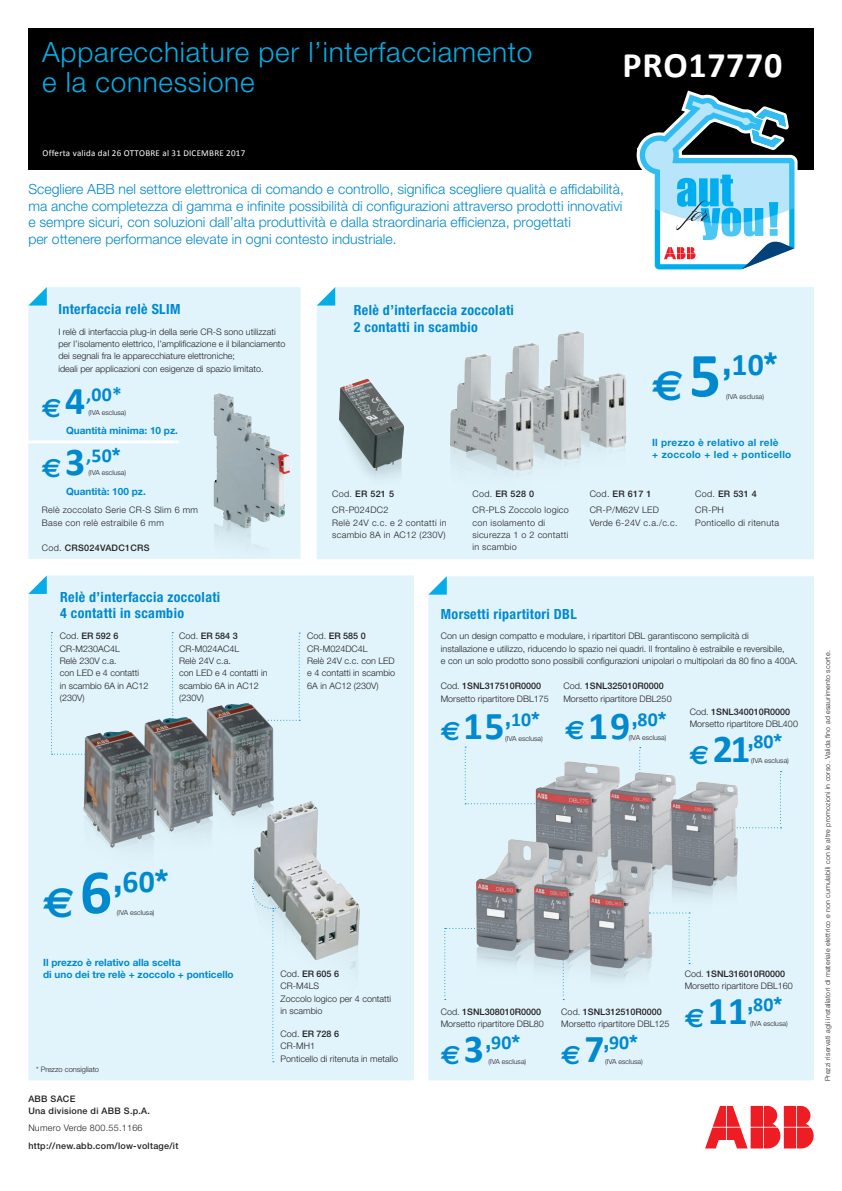
<style>
.page{position:relative;width:842px;height:1191px;background:#fff}
.page>*{position:absolute;margin:0;border:0;box-sizing:border-box;transform-origin:0 0}
.t1{font:700 39.6px "Calibri";letter-spacing:.015em;color:#0089cf}
.t2{font:700 36px "Calibri";letter-spacing:.02em;color:#fff}
.t3{font:900 condensed 31.7px "Helvetica Neue LT Std";color:#0089cf}
.t4{font:300 28px/30.3px "Helvetica Neue LT Std";letter-spacing:.025em;color:#03ade5}
.t5{font:900 condensed 19.8px "Helvetica Neue LT Std";color:#0089cf}
.t6{font:700 19.8px "Calibri";color:#0089cf}
.t7{font:300 14px/16.5px "Helvetica Neue LT Std";color:#0089cf}
.t8{font:700 condensed 14px/16.5px "Helvetica Neue LT Std";letter-spacing:.025em;color:#0089cf}
.t9{font:700 10px/12px "Helvetica Neue LT Std";color:#0089cf}
.t10{font:700 10px/12px "Helvetica Neue LT Std";letter-spacing:.03em;color:#0089cf}
.t11{font:300 9px/12.4px "Helvetica Neue LT Std";color:#231f20}
.t12{font:300 9px/12.4px "Helvetica Neue LT Std";letter-spacing:.03em;color:#231f20}
.t13{font:500 9px/12px "Helvetica Neue LT Std";letter-spacing:.03em;color:#231f20}
.t14{font:9px "Calibri";letter-spacing:.025em;color:#fff}
.t15{font:300 7.5px "Helvetica Neue LT Std";color:#231f20}
.t16{font:300 7px "Helvetica Neue LT Std";letter-spacing:.03em;color:#231f20}
.t17{font:300 7px "Helvetica Neue LT Std";color:#231f20}
.s1{font-family:"Euro Sans";font-size:26.4px}
.s2{font-size:39.6px}
.s3{font-family:"Helvetica Neue LT Std";font-weight:900;font-stretch:condensed}
.s4{font-weight:300}
.s5{font-weight:500}
.s6{font-family:"Euro Sans";font-weight:700;font-stretch:normal;font-size:42.2px}
.s7{font-family:"Calibri";font-weight:700;font-stretch:normal;font-size:63.3px}
.s8{font-family:"Calibri";font-weight:700;font-stretch:normal}
.s9{font-family:"Euro Sans";font-weight:700;font-stretch:normal;font-size:26.4px}
.s10{font-family:"Calibri";font-weight:700;font-stretch:normal;font-size:39.6px}
</style>
<div class="page">
<div style="left:28px;top:28px;width:786px;height:142px;background:#000"></div>
<div style="left:28px;top:575px;width:386px;height:505px;background:#e1f4fc"></div>
<svg style="left:28px;top:575px;width:19px;height:19px"></svg>
<div style="left:428px;top:576px;width:386px;height:504px;background:#e1f4fc"></div>
<svg style="left:428px;top:576px;width:19px;height:18px"></svg>
<div style="left:252px;top:1012px;width:42px;height:50px;background:#e1f4fc"></div>
<div style="left:51px;top:632px;width:51px;height:122px;background:#e1f4fc"></div>
<svg style="left:171px;top:632px;width:3px;height:56px"></svg>
<svg style="left:763px;top:771px;width:18px;height:57px"></svg>
<svg style="left:444px;top:928px;width:8px;height:72px"></svg>
<svg style="left:705px;top:1106px;width:109px;height:42px"></svg>
<img style="left:452px;top:712px;width:311px;height:294px">
<div style="left:257px;top:632px;width:43px;height:56px;background:#e1f4fc"></div>
<div style="left:317px;top:287px;width:497px;height:272px;background:#e1f4fc"></div>
<svg style="left:317px;top:287px;width:18px;height:18px"></svg>
<div style="left:28px;top:287px;width:272px;height:272px;background:#e1f4fc"></div>
<svg style="left:28px;top:287px;width:19px;height:18px"></svg>
<img style="left:525px;top:321px;width:117px;height:160px">
<img style="left:479px;top:333px;width:117px;height:160px">
<img style="left:431px;top:344px;width:117px;height:160px">
<img style="left:339px;top:379px;width:99px;height:165px">
<hr style="left:26px;top:440px;width:152px;height:3px;background:#fff">
<img style="left:210px;top:393px;width:85px;height:166px">
<img style="left:59px;top:688px;width:296px;height:198px">
<img style="left:230px;top:794px;width:153px;height:218px">
<svg style="left:636px;top:90px;width:162px;height:180px"></svg>
<h3 class="t4" style="left:42px;top:36px;width:492px">Apparecchiature per l’interfacciamento e la connessione</h3>
<h2 class="t2" style="left:622px;top:42px;width:161px">PRO17770</h2>
<p class="t14" style="left:43px;top:147px;width:204px">Offerta valida dal 26 OTTOBRE al 31 DICEMBRE 2017</p>
<p class="t7" style="left:28px;top:181px;width:597px">Scegliere ABB nel settore elettronica di comando e controllo, significa scegliere qualità e affidabilità, ma anche completezza di gamma e infinite possibilità di configurazioni attraverso prodotti innovativi e sempre sicuri, con soluzioni dall’alta produttività e dalla straordinaria efficienza, progettati<br>per ottenere performance elevate in ogni contesto industriale.</p>
<h3 class="t8" style="left:58px;top:300px;width:123px">Interfaccia relè SLIM</h3>
<p class="t11" style="left:58px;top:325px;width:229px">I relè di interfaccia plug-in della serie CR-S sono utilizzati per l’isolamento elettrico, l’amplificazione e il bilanciamento dei segnali fra le apparecchiature elettroniche;<br>ideali per applicazioni con esigenze di spazio limitato.</p>
<h3 class="t6" style="left:42px;top:382px;width:81px"><span class="s1">€</span><span class="s2">4</span>,00*</h3>
<h3 class="t6" style="left:42px;top:443px;width:80px"><span class="s1">€</span><span class="s2">3</span>,50<span class="s3">*</span></h3>
<p class="t17" style="left:88px;top:408px;width:39px">(IVA esclusa)</p>
<p class="t9" style="left:66px;top:424px;width:114px">Quantità minima: 10 pz.</p>
<p class="t17" style="left:88px;top:469px;width:39px">(IVA esclusa)</p>
<p class="t12" style="left:42px;top:504px;width:158px">Relè zoccolato Serie CR-S Slim 6 mm<br>Base con relè estraibile 6 mm</p>
<p class="t13" style="left:42px;top:541px;width:109px"><span class="s4">Cod.</span> CRS024VADC1CRS</p>
<p class="t9" style="left:66px;top:485px;width:81px">Quantità: 100 pz.</p>
<h3 class="t8" style="left:60px;top:588px;width:162px">Relè d’interfaccia zoccolati<br>4 contatti in scambio</h3>
<p class="t11" style="left:60px;top:629px;width:90px">Cod. <span class="s5">ER 592 6<br></span>CR-M230AC4L<br>Relè 230V c.a.<br>con LED e 4 contatti<br>in scambio 6A in AC12 (230V)</p>
<p class="t11" style="left:179px;top:629px;width:90px">Cod. <span class="s5">ER 584 3<br></span>CR-M024AC4L<br>Relè 24V c.a.<br>con LED e 4 contatti in scambio 6A in AC12 (230V)</p>
<h3 class="t8" style="left:354px;top:302px;width:162px">Relè d’interfaccia zoccolati<br>2 contatti in scambio</h3>
<p class="t12" style="left:332px;top:485px;width:63px;line-height:16.4px">Cod. <span class="s5">ER 521 5<br></span>CR-P024DC2</p>
<p class="t12" style="left:332px;top:516px;width:116px">Relè 24V c.c. e 2 contatti in scambio 8A in AC12 (230V)</p>
<p class="t12" style="left:472px;top:485px;width:98px;line-height:16.4px">Cod. <span class="s5">ER 528 0<br></span>CR-PLS Zoccolo logico</p>
<p class="t12" style="left:472px;top:516px;width:97px">con isolamento di sicurezza 1 o 2 contatti in scambio</p>
<h3 class="t3" style="left:652px;top:344px;width:127px"><span class="s6">€</span><span class="s7">5</span>,<span class="s8">10</span>*</h3>
<p class="t17" style="left:726px;top:392px;width:39px">(IVA esclusa)</p>
<p class="t10" style="left:652px;top:436px;width:141px">Il prezzo è relativo al relè<br>+ zoccolo + led + ponticello</p>
<p class="t12" style="left:590px;top:485px;width:71px;line-height:16.4px">Cod. <span class="s5">ER 617 1<br></span>CR-P/M62V LED</p>
<p class="t12" style="left:590px;top:516px;width:89px">Verde 6-24V c.a./c.c.</p>
<p class="t11" style="left:695px;top:485px;width:63px;line-height:16.4px">Cod. <span class="s5">ER 531 4<br></span>CR-PH</p>
<p class="t12" style="left:695px;top:516px;width:85px">Ponticello di ritenuta</p>
<p class="t11" style="left:307px;top:629px;width:90px">Cod. <span class="s5">ER 585 0<br></span>CR-M024DC4L<br>Relè 24V c.c. con LED e 4 contatti in scambio<br>6A in AC12 (230V)</p>
<h3 class="t8" style="left:441px;top:605px;width:137px">Morsetti ripartitori DBL</h3>
<p class="t11" style="left:441px;top:630px;width:358px">Con un design compatto e modulare, i ripartitori DBL garantiscono semplicità di<br>installazione e utilizzo, riducendo lo spazio nei quadri. Il frontalino è estraibile e reversibile,<br>e con un solo prodotto sono possibili configurazioni unipolari o multipolari da 80 fino a 400A.</p>
<p class="t11" style="left:441px;top:680px;width:110px">Cod. <span class="s5">1SNL317510R0000<br></span>Morsetto ripartitore DBL175</p>
<p class="t11" style="left:563px;top:680px;width:110px">Cod. <span class="s5">1SNL325010R0000<br></span>Morsetto ripartitore DBL250</p>
<h1 class="t1" style="left:441px;top:700px;width:100px"><span class="s1">€</span>15<sup>,</sup><sup>10</sup><sup>*</sup></h1>
<h1 class="t1" style="left:565px;top:700px;width:103px"><span class="s1">€</span>19<sup>,</sup><sup>80</sup><sup>*</sup></h1>
<p class="t17" style="left:505px;top:734px;width:39px">(IVA esclusa)</p>
<p class="t17" style="left:629px;top:732px;width:39px">(IVA esclusa)</p>
<p class="t11" style="left:690px;top:705px;width:110px">Cod. <span class="s5">1SNL340010R0000<br></span>Morsetto ripartitore DBL400</p>
<h1 class="t1" style="left:690px;top:723px;width:94px"><span class="s1">€</span>21<sup>,</sup><sup>80</sup><sup>*</sup></h1>
<p class="t17" style="left:751px;top:756px;width:39px">(IVA esclusa)</p>
<h3 class="t3" style="left:43px;top:861px;width:127px"><span class="s6">€</span><span class="s7">6</span>,<span class="s8">60</span>*</h3>
<p class="t17" style="left:117px;top:908px;width:39px">(IVA esclusa)</p>
<p class="t9" style="left:43px;top:956px;width:192px">Il prezzo è relativo alla scelta<br>di uno dei tre relè + zoccolo + ponticello</p>
<p class="t15" style="left:36px;top:1064px;width:65px">* Prezzo consigliato</p>
<p class="t13" style="left:28px;top:1093px;width:123px">ABB SACE<br>Una divisione di ABB S.p.A.</p>
<p class="t12" style="left:28px;top:1121px;width:116px">Numero Verde 800.55.1166</p>
<p class="t13" style="left:28px;top:1139px;width:152px">http://new.abb.com/low-voltage/it</p>
<p class="t11" style="left:280px;top:967px;width:112px">Cod. <span class="s5">ER 605 6<br></span>CR-M4LS<br>Zoccolo logico per 4 contatti in scambio</p>
<p class="t11" style="left:280px;top:1027px;width:119px">Cod. <span class="s5">ER 728 6<br></span>CR-MH1<br>Ponticello di ritenuta in metallo</p>
<p class="t11" style="left:441px;top:1005px;width:105px">Cod. <span class="s5">1SNL308010R0000<br></span>Morsetto ripartitore DBL80</p>
<h3 class="t5" style="left:441px;top:1029px;width:80px"><span class="s9">€</span><span class="s10">3</span>,<span class="s8">90</span>*</h3>
<p class="t17" style="left:489px;top:1057px;width:39px">(IVA esclusa)</p>
<p class="t11" style="left:561px;top:1005px;width:110px">Cod. <span class="s5">1SNL312510R0000<br></span>Morsetto ripartitore DBL125</p>
<h3 class="t5" style="left:561px;top:1029px;width:78px"><span class="s9">€</span><span class="s10">7</span>,<span class="s8">90</span>*</h3>
<p class="t17" style="left:605px;top:1057px;width:39px">(IVA esclusa)</p>
<p class="t11" style="left:685px;top:967px;width:110px">Cod. <span class="s5">1SNL316010R0000<br></span>Morsetto ripartitore DBL160</p>
<h1 class="t1" style="left:685px;top:985px;width:99px"><span class="s1">€</span>11<sup>,</sup><sup>80</sup><sup>*</sup></h1>
<p class="t17" style="left:750px;top:1019px;width:39px">(IVA esclusa)</p>
<p class="t16" style="left:823px;top:1081px;width:432px;rotate:-90deg">Prezzi riservati agli installatori di materiale elettrico e non cumulabili con le altre promozioni in corso. Valida fino ad esaurimento scorte.</p>
</div>
